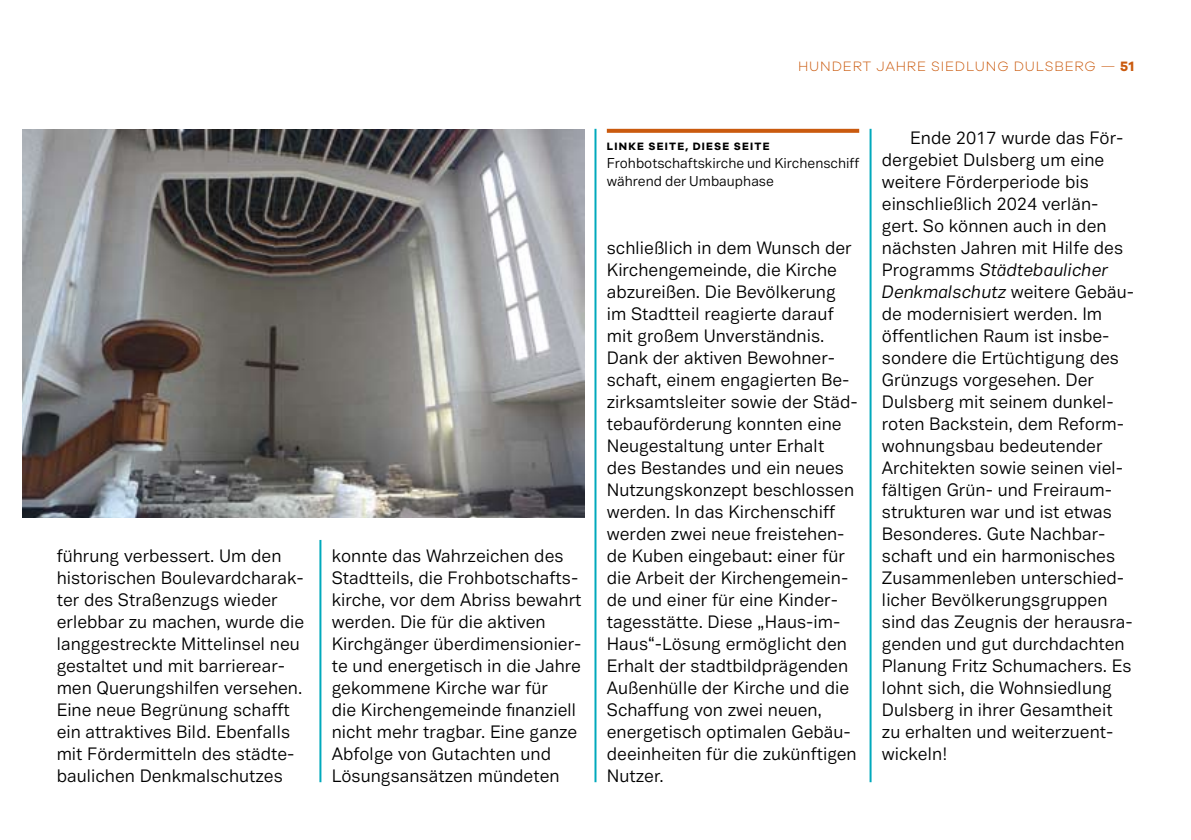
<style>
.page{position:relative;width:1191px;height:840px;background:#fff}
.page>*{position:absolute;margin:0;border:0;box-sizing:border-box;transform-origin:0 0}
.t1{font:17.6px/22px "Vaud";color:#000}
.t2{font:14px/18px "Vaud";color:#000}
.t3{font:300 14px "Galano Grotesque";letter-spacing:.06em;color:#ca5a0e}
.t4{font:700 11px "Galano Grotesque";letter-spacing:.11em;color:#000}
.s1{font-weight:700}
.s2{font-style:italic}
</style>
<div class="page">
<hr style="left:594px;top:129px;width:2px;height:652px;background:#00a9bc">
<hr style="left:869px;top:129px;width:2px;height:652px;background:#00a9bc">
<hr style="left:319px;top:539px;width:2px;height:242px;background:#00a9bc">
<img style="left:23px;top:129px;width:561px;height:388px">
<svg style="left:607px;top:129px;width:252px;height:4px"></svg>
<p class="t1" style="left:57px;top:544px;width:249px">führung verbessert. Um den historischen Boulevardcharak&shy;ter des Straßenzugs wieder erlebbar zu machen, wurde die langgestreckte Mittelinsel neu gestaltet und mit barrierear&shy;men Querungshilfen versehen.<br>Eine neue Begrünung schafft ein attraktives Bild. Ebenfalls mit Fördermitteln des städte&shy;baulichen Denkmalschutzes</p>
<p class="t1" style="left:332px;top:544px;width:251px">konnte das Wahrzeichen des<br>Stadtteils, die Frohbotschafts&shy;kirche, vor dem Abriss bewahrt werden. Die für die aktiven<br>Kirchgänger überdimensionier&shy;te und energetisch in die Jahre gekommene Kirche war für<br>die Kirchengemeinde finanziell nicht mehr tragbar. Eine ganze<br>Abfolge von Gutachten und<br>Lösungsansätzen mündeten</p>
<p class="t3" style="left:798px;top:58px;width:338px">HUNDERT JAHRE SIEDLUNG DULSBERG — <span class="s1">51</span></p>
<p class="t4" style="left:607px;top:139px;width:164px">LINKE SEITE, DIESE SEITE</p>
<p class="t2" style="left:607px;top:154px;width:254px">Frohbotschaftskirche und Kirchenschiff während der Umbauphase</p>
<p class="t1" style="left:607px;top:236px;width:252px">schließlich in dem Wunsch der<br>Kirchengemeinde, die Kirche abzureißen. Die Bevölkerung im Stadtteil reagierte darauf mit großem Unverständnis.<br>Dank der aktiven Bewohner&shy;schaft, einem engagierten Be&shy;zirksamtsleiter sowie der Städ&shy;tebauförderung konnten eine<br>Neugestaltung unter Erhalt des Bestandes und ein neues<br>Nutzungskonzept beschlossen werden. In das Kirchenschiff werden zwei neue freistehen&shy;de Kuben eingebaut: einer für die Arbeit der Kirchengemein&shy;de und einer für eine Kinder&shy;tagesstätte. Diese „Haus-im-<br>Haus“-Lösung ermöglicht den<br>Erhalt der stadtbildprägenden<br>Außenhülle der Kirche und die<br>Schaffung von zwei neuen, energetisch optimalen Gebäu&shy;deeinheiten für die zukünftigen<br>Nutzer.</p>
<p class="t1" style="left:882px;top:126px;width:254px;text-indent:28px">Ende 2017 wurde das För&shy;dergebiet Dulsberg um eine weitere Förderperiode bis einschließlich 2024 verlän&shy;gert. So können auch in den nächsten Jahren mit Hilfe des<br>Programms <span class="s2">Städtebaulicher<br>Denkmalschutz</span> weitere Gebäu&shy;de modernisiert werden. Im öffentlichen Raum ist insbe&shy;sondere die Ertüchtigung des<br>Grünzugs vorgesehen. Der<br>Dulsberg mit seinem dunkel&shy;roten Backstein, dem Reform&shy;wohnungsbau bedeutender<br>Architekten sowie seinen viel&shy;fältigen Grün- und Freiraum&shy;strukturen war und ist etwas<br>Besonderes. Gute Nachbar&shy;schaft und ein harmonisches<br>Zusammenleben unterschied&shy;licher Bevölkerungsgruppen sind das Zeugnis der herausra&shy;genden und gut durchdachten<br>Planung Fritz Schumachers. Es lohnt sich, die Wohnsiedlung<br>Dulsberg in ihrer Gesamtheit zu erhalten und weiterzuent&shy;wickeln!</p>
</div>
